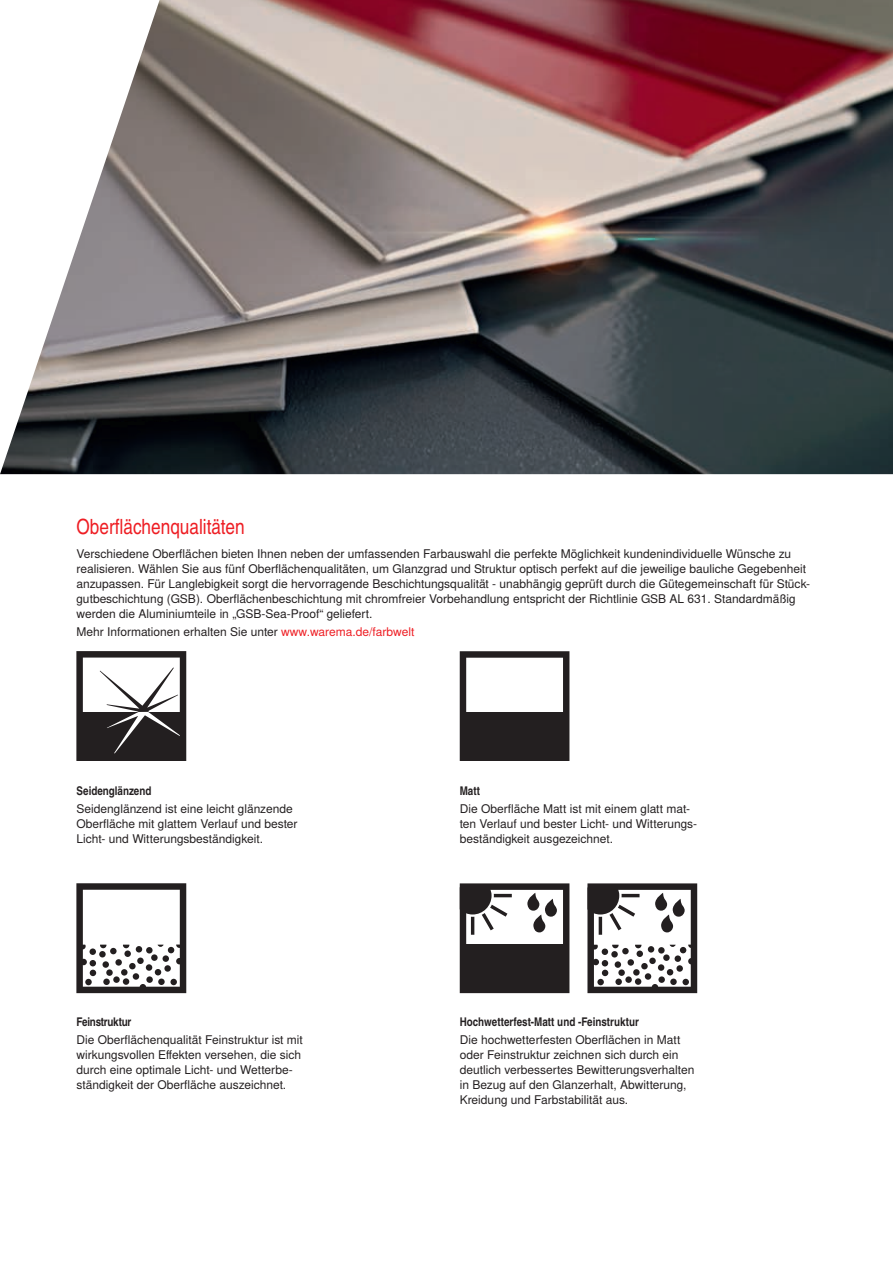
<style>
.page{position:relative;width:893px;height:1263px;background:#fff}
.page>*{position:absolute;margin:0;border:0;box-sizing:border-box;transform-origin:0 0}
.t1{font:21px "Warema Nimbus Cnd";color:#ee1d23}
.t2{font:12px/15px "Warema Nimbus";color:#231f20}
.t3{font:700 12px "Warema Nimbus Cnd";color:#231f20}
.t4{font:700 12px "Warema Nimbus Cnd";letter-spacing:-.02em;color:#231f20}
.s1{color:#ee1d23}
</style>
<div class="page">
<img style="left:0;top:0;width:893px;height:474px">
<svg style="left:76px;top:651px;width:110px;height:110px"></svg>
<svg style="left:76px;top:883px;width:110px;height:110px"></svg>
<svg style="left:460px;top:651px;width:109px;height:110px"></svg>
<svg style="left:587px;top:883px;width:110px;height:110px"></svg>
<svg style="left:460px;top:883px;width:109px;height:110px"></svg>
<h1 class="t1" style="left:77px;top:514px;width:170px">Oberflächenqualitäten</h1>
<p class="t2" style="left:77px;top:547px;width:735px">Verschiedene Oberflächen bieten Ihnen neben der umfassenden Farbauswahl die perfekte Möglichkeit kundenindividuelle Wünsche zu realisieren. Wählen Sie aus fünf Oberflächenqualitäten, um Glanzgrad und Struktur optisch perfekt auf die jeweilige bauliche Gegebenheit anzupassen. Für Langlebigkeit sorgt die hervorragende Beschichtungsqualität - unabhängig geprüft durch die Gütegemeinschaft für Stück&shy;gutbeschichtung (GSB). Oberflächenbeschichtung mit chromfreier Vorbehandlung entspricht der Richtlinie GSB AL 631. Standardmäßig werden die Aluminiumteile in „GSB-Sea-Proof“ geliefert.</p>
<p class="t2" style="left:77px;top:625px;width:339px">Mehr Informationen erhalten Sie unter <span class="s1">www.warema.de/farbwelt</span></p>
<p class="t3" style="left:77px;top:783px;width:76px">Seidenglänzend</p>
<p class="t2" style="left:77px;top:802px;width:222px">Seidenglänzend ist eine leicht glänzende<br>Oberfläche mit glattem Verlauf und bester<br>Licht- und Witterungsbeständigkeit.</p>
<p class="t4" style="left:77px;top:1014px;width:56px">Feinstruktur</p>
<p class="t2" style="left:77px;top:1033px;width:228px">Die Oberflächenqualität Feinstruktur ist mit wirkungsvollen Effekten versehen, die sich durch eine optimale Licht- und Wetterbe&shy;ständigkeit der Oberfläche auszeichnet.</p>
<p class="t3" style="left:460px;top:783px;width:22px">Matt</p>
<p class="t2" style="left:460px;top:802px;width:239px">Die Oberfläche Matt ist mit einem glatt mat&shy;ten Verlauf und bester Licht- und Witterungs&shy;beständigkeit ausgezeichnet.</p>
<p class="t3" style="left:460px;top:1014px;width:181px">Hochwetterfest-Matt und -Feinstruktur</p>
<p class="t2" style="left:460px;top:1033px;width:236px">Die hochwetterfesten Oberflächen in Matt oder Feinstruktur zeichnen sich durch ein deutlich verbessertes Bewitterungsverhalten in Bezug auf den Glanzerhalt, Abwitterung, Kreidung und Farbstabilität aus.</p>
</div>
